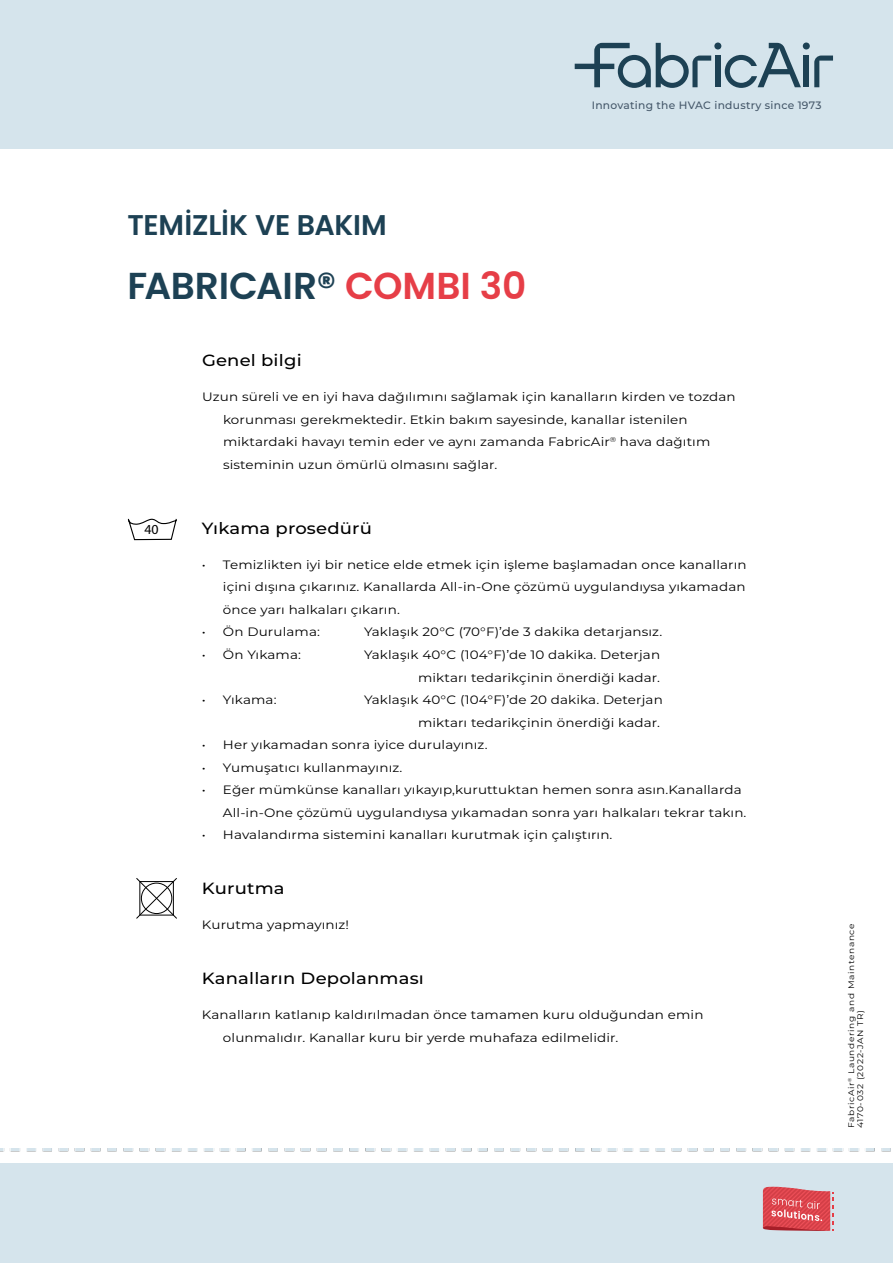
<style>
.page{position:relative;width:893px;height:1263px;background:#fff}
.page>*{position:absolute;margin:0;border:0;box-sizing:border-box;transform-origin:0 0}
.t1{font:600 37.5px "Poppins";letter-spacing:-.01em;color:#1d4154}
.t2{font:600 28.5px "Poppins";letter-spacing:-.005em;color:#1d4154}
.t3{font:500 16.2px "Montserrat";letter-spacing:.01em;color:#000;scale:1.11 1}
.t4{font:13.8px "Myriad";color:#000}
.t5{font:12.15px/22.5px "Montserrat";letter-spacing:.01em;color:#000;scale:1.11 1}
.t6{font:500 10.65px "Montserrat";letter-spacing:.025em;color:#45586a}
.t7{font:8.1px/9px "Montserrat";letter-spacing:.075em;color:#000;scale:1.11 1}
.s1{color:#e63e47}
</style>
<div class="page">
<div style="left:0;top:0;width:893px;height:149px;background:#d5e4ec"></div>
<svg style="left:575px;top:43px;width:258px;height:45px"></svg>
<img style="left:0;top:1148px;width:891px;height:4px">
<div style="left:0;top:1163px;width:893px;height:100px;background:#d5e4ec"></div>
<svg style="left:763px;top:1187px;width:70px;height:44px;background:#db5d65"></svg>
<svg style="left:127px;top:518px;width:50px;height:23px"></svg>
<svg style="left:136px;top:878px;width:41px;height:41px"></svg>
<p class="t6" style="left:592px;top:97px;width:231px">Innovating the HVAC industry since 1973</p>
<h2 class="t2" style="left:128px;top:209px;width:261px">TEMİZLİK VE BAKIM</h2>
<h1 class="t1" style="left:128px;top:264px;width:400px">FABRICAIR® <span class="s1">COMBI 30</span></h1>
<h3 class="t3" style="left:202px;top:349px;width:91px">Genel bilgi</h3>
<p class="t5" style="left:223px;top:385px;width:463px;text-indent:-21px">Uzun süreli ve en iyi hava dağılımını sağlamak için kanalların kirden ve tozdan korunması gerekmektedir. Etkin bakım sayesinde, kanallar istenilen miktardaki havayı temin eder ve aynı zamanda FabricAir<sup>®</sup> hava dağıtım sisteminin uzun ömürlü olmasını sağlar.</p>
<p class="t4" style="left:144px;top:523px;width:16px">40</p>
<h3 class="t3" style="left:202px;top:517px;width:155px">Yıkama prosedürü</h3>
<p class="t5" style="left:223px;top:553px;width:473px;text-align:justify;text-indent:-21px">• Temizlikten iyi bir netice elde etmek için işleme başlamadan once kanalların içini dışına çıkarınız. Kanallarda All-in-One çözümü uygulandıysa yıkamadan önce yarı halkaları çıkarın.</p>
<p class="t5" style="left:202px;top:620px;width:108px">• Ön Durulama:</p>
<p class="t5" style="left:364px;top:620px;width:270px">Yaklaşık 20°C (70°F)’de 3 dakika detarjansız.</p>
<p class="t5" style="left:202px;top:643px;width:91px">• Ön Yıkama:</p>
<p class="t5" style="left:364px;top:643px;width:268px;text-align:right">Yaklaşık 40°C (104°F)’de 10 dakika. Deterjan miktarı tedarikçinin önerdiği kadar.</p>
<p class="t5" style="left:202px;top:688px;width:69px">• Yıkama:</p>
<p class="t5" style="left:364px;top:688px;width:271px;text-align:right">Yaklaşık 40°C (104°F)’de 20 dakika. Deterjan miktarı tedarikçinin önerdiği kadar.</p>
<p class="t5" style="left:202px;top:733px;width:259px">• Her yıkamadan sonra iyice durulayınız.</p>
<p class="t5" style="left:202px;top:755px;width:182px">• Yumuşatıcı kullanmayınız.</p>
<p class="t5" style="left:223px;top:778px;width:473px;text-indent:-21px">• Eğer mümkünse kanalları yıkayıp,kuruttuktan hemen sonra asın.Kanallarda<br>All-in-One çözümü uygulandıysa yıkamadan sonra yarı halkaları tekrar takın.</p>
<p class="t5" style="left:202px;top:823px;width:371px">• Havalandırma sistemini kanalları kurutmak için çalıştırın.</p>
<h3 class="t3" style="left:202px;top:877px;width:76px">Kurutma</h3>
<p class="t5" style="left:202px;top:913px;width:134px">Kurutma yapmayınız!</p>
<h3 class="t3" style="left:202px;top:967px;width:201px">Kanalların Depolanması</h3>
<p class="t5" style="left:223px;top:1003px;width:434px;text-indent:-21px">Kanalların katlanıp kaldırılmadan önce tamamen kuru olduğundan emin olunmalıdır. Kanallar kuru bir yerde muhafaza edilmelidir.</p>
<p class="t7" style="left:846px;top:1128px;width:186px;rotate:-90deg">FabricAir<sup>®</sup> Laundering and Maintenance<br>4170-032 (2022-JAN TR)</p>
</div>
